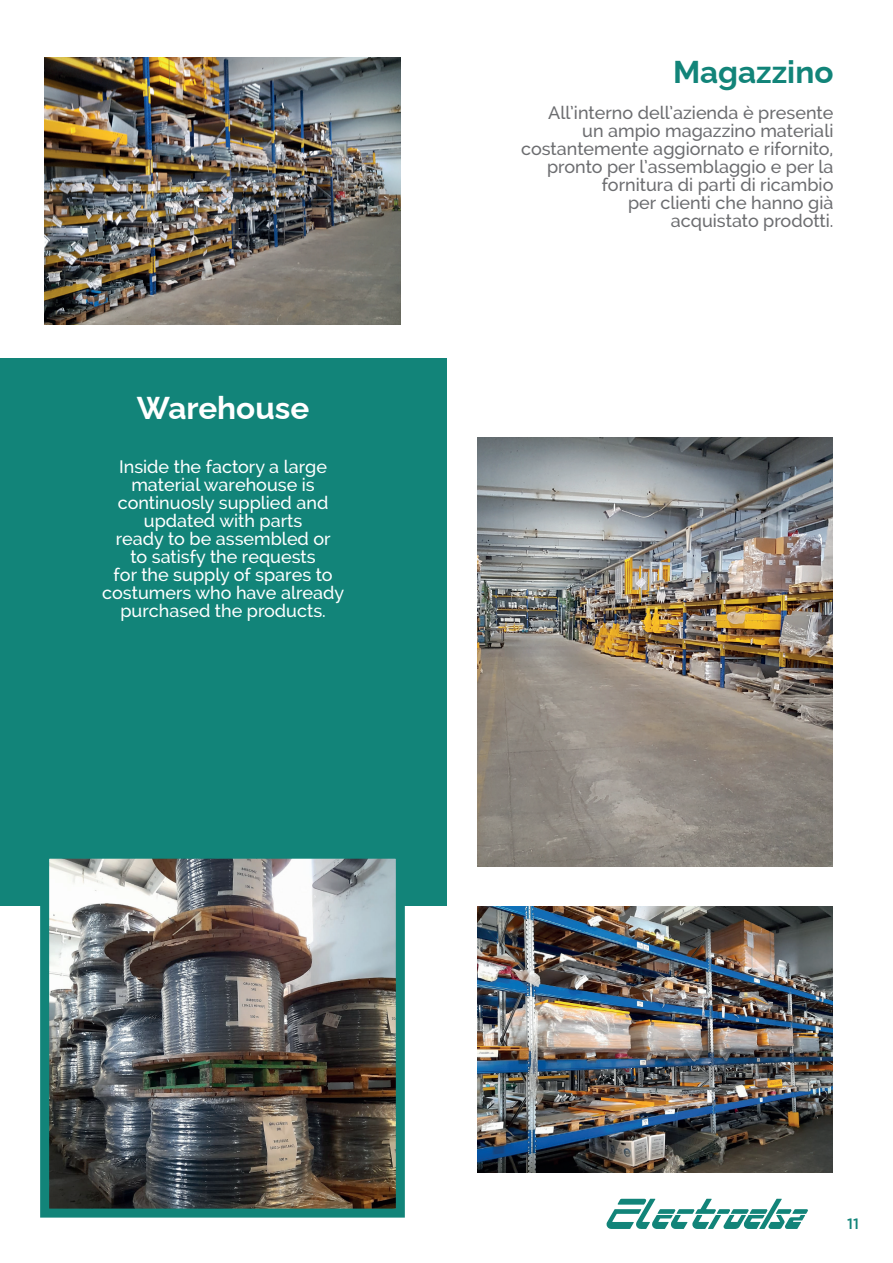
<style>
.page{position:relative;width:893px;height:1263px;background:#fff}
.page>*{position:absolute;margin:0;border:0;box-sizing:border-box;transform-origin:0 0}
.t1{font:100 31.5px "Raleway";color:#fff}
.t2{font:100 31.5px "Raleway";color:#128479}
.t3{font:500 18px/18px "Raleway";color:#6c6d70;text-align:right}
.t4{font:500 18px/18px "Raleway";color:#fff;text-align:center}
.t5{font:500 15px "Gotham";color:#128479}
</style>
<div class="page">
<svg style="left:606px;top:1199px;width:202px;height:30px"></svg>
<div style="left:0;top:357px;width:446px;height:548px;background:#128479"></div>
<img style="left:44px;top:58px;width:356px;height:266px">
<img style="left:477px;top:906px;width:356px;height:267px">
<img style="left:477px;top:438px;width:356px;height:429px">
<img style="left:50px;top:860px;width:345px;height:347px">
<div style="left:40px;top:850px;width:365px;height:367px;border:9px solid #128479"></div>
<h1 class="t1" style="left:137px;top:383px;width:174px">Warehouse</h1>
<p class="t4" style="left:102px;top:458px;width:244px">Inside the factory a large material warehouse is continuosly supplied and updated with parts<br>ready to be assembled or<br>to satisfy the requests<br>for the supply of spares to costumers who have already purchased the products.</p>
<h1 class="t2" style="left:673px;top:47px;width:162px">Magazzino</h1>
<p class="t3" style="left:521px;top:104px;width:314px">All’interno dell’azienda è presente<br>un ampio magazzino materiali costantemente aggiornato e rifornito, pronto per l’assemblaggio e per la fornitura di parti di ricambio<br>per clienti che hanno già<br>acquistato prodotti.</p>
<p class="t5" style="left:847px;top:1215px;width:13px">11</p>
</div>
